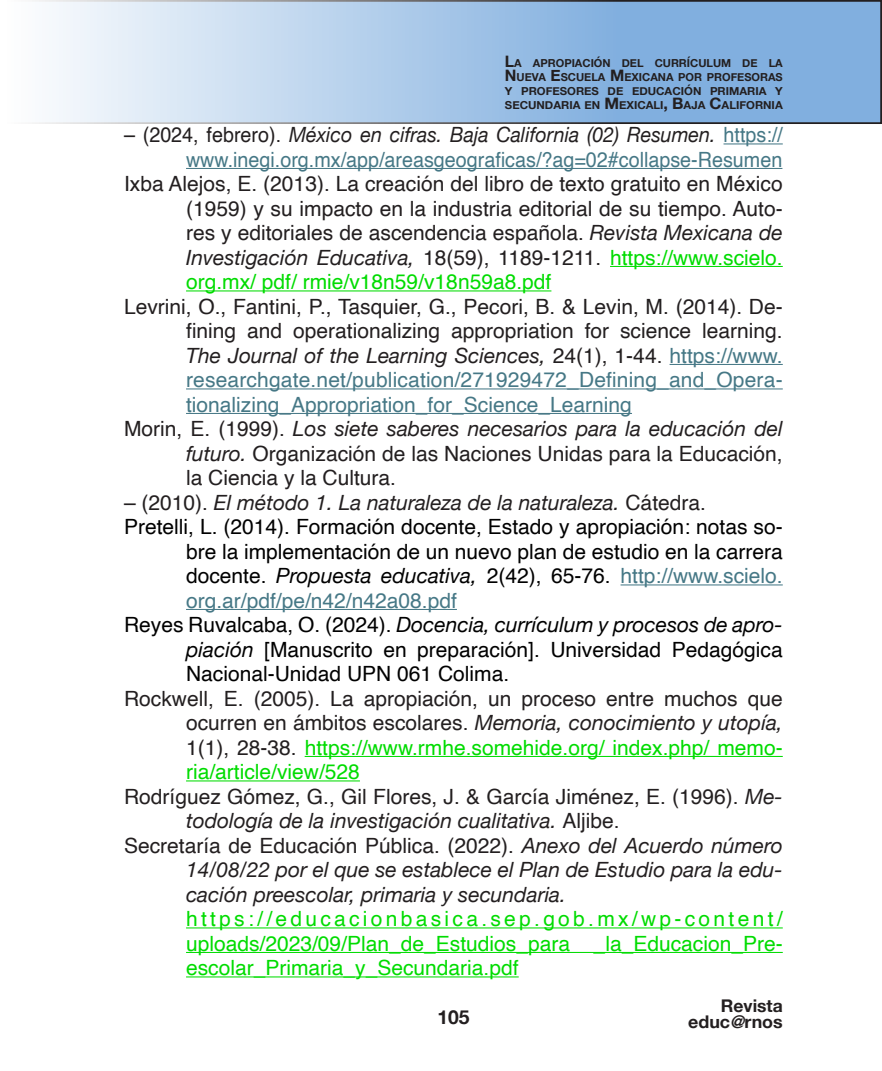
<style>
.page{position:relative;width:882px;height:1071px;background:#fff}
.page>*{position:absolute;margin:0;border:0;box-sizing:border-box;transform-origin:0 0}
.t1{font:21px/24.5px "Helvetica";color:#231f20;text-align:justify}
.t2{font:21px/24.5px "Helvetica";color:#000;text-align:justify}
.t3{font:italic 21px/24.5px "Helvetica Neue";color:#231f20;text-align:justify}
.t4{font:21px/24.5px "Helvetica";color:#00dc00;text-align:justify}
.t5{font:21px/24.5px "Helvetica";color:#467886;text-align:right;scale:.94 1}
.t6{font:700 19.25px "Helvetica Neue";color:#231f20}
.t7{font:700 17.5px/15.8px "Helvetica Neue";color:#231f20;text-align:right}
.t8{font:700 11.03px/14px "Helvetica Neue";color:#231f20;text-align:justify}
.s1{font-size:15.75px}
.s2{color:#231f20}
.s3{font-family:"Helvetica Neue";font-style:italic;color:#231f20}
.s4{font-family:"Helvetica Neue";font-style:italic}
.s5{color:#00dc00}
.s6{color:#467886}
.s7{font-family:"Helvetica";font-style:normal}
.s8{font-style:italic}
</style>
<div class="page">
<svg style="left:56px;top:3px;width:823px;height:118px;background:#a8c7e8"></svg>
<div style="left:0;top:0;width:882px;height:124px;border:2px solid #231f20"></div>
<hr style="left:724px;top:143px;width:59px;height:1px;background:#467886">
<hr style="left:186px;top:168px;width:596px;height:1px;background:#467886">
<hr style="left:610px;top:266px;width:173px;height:1px;background:#00dc00">
<hr style="left:186px;top:290px;width:365px;height:1px;background:#00dc00">
<hr style="left:670px;top:364px;width:113px;height:1px;background:#467886">
<hr style="left:186px;top:388px;width:597px;height:1px;background:#467886">
<hr style="left:186px;top:413px;width:446px;height:1px;background:#467886">
<hr style="left:621px;top:584px;width:162px;height:1px;background:#467886">
<hr style="left:186px;top:609px;width:271px;height:1px;background:#467886">
<hr style="left:305px;top:756px;width:478px;height:1px;background:#00dc00">
<hr style="left:186px;top:780px;width:174px;height:1px;background:#00dc00">
<hr style="left:186px;top:927px;width:597px;height:1px;background:#00dc00">
<hr style="left:186px;top:952px;width:597px;height:1px;background:#00dc00">
<hr style="left:186px;top:976px;width:333px;height:1px;background:#00dc00">
<p class="t8" style="left:505px;top:56px;width:279px"><span class="s1">L</span>A APROPIACIÓN DEL CURRÍCULUM DE LA <span class="s1">N</span> UEVA <span class="s1">E</span>SCUELA <span class="s1">M</span> EXICANA POR PROFESORAS Y PROFESORES DE EDUCACIÓN PRIMARIA Y SECUNDARIA EN <span class="s1">M</span> EXICALI<span class="s1">, B</span>AJA <span class="s1">C</span>ALIFORNIA</p>
<p class="t5" style="left:124px;top:123px;width:702px"><span class="s2">– (2024, febrero).</span> <span class="s3">México en cifras. Baja California (02) Resumen.</span> https:// www.inegi.org.mx/app/areasgeograficas/?ag=02#collapse-Resumen</p>
<p class="t1" style="left:186px;top:172px;width:598px;text-indent:-62px">Ixba Alejos, E. (2013). La creación del libro de texto gratuito en México (1959) y su impacto en la industria editorial de su tiempo. Auto&shy;res y editoriales de ascendencia española. <span class="s4">Revista Mexicana de Investigación Educativa,</span> 18(59), 1189-1211. <span class="s5">https://www.scielo. org.mx/ pdf/ rmie/v18n59/v18n59a8.pdf</span></p>
<p class="t1" style="left:186px;top:295px;width:598px;text-indent:-62px">Levrini, O., Fantini, P., Tasquier, G., Pecori, B. &amp; Levin, M. (2014). De&shy;fining and operationalizing appropriation for science learning.<br><span class="s4">The Journal of the Learning Sciences,</span> 24(1), 1-44. <span class="s6">https://www. researchgate.net/publication/271929472_Defining_and_Opera&shy;tionalizing_Appropriation_for_Science_Learning</span></p>
<p class="t1" style="left:186px;top:417px;width:598px;text-indent:-62px">Morin, E. (1999). <span class="s4">Los siete saberes necesarios para la educación del futuro.</span> Organización de las Naciones Unidas para la Educación, la Ciencia y la Cultura.</p>
<p class="t3" style="left:124px;top:491px;width:584px"><span class="s7">– (2010).</span> El método 1. La naturaleza de la naturaleza. <span class="s7">Cátedra.</span></p>
<p class="t2" style="left:186px;top:515px;width:598px;text-indent:-62px">Pretelli, L. (2014). Formación docente, Estado y apropiación: notas so&shy;bre la implementación de un nuevo plan de estudio en la carrera docente. <span class="s4">Propuesta educativa,</span> 2(42), 65-76. <span class="s6">http://www.scielo. org.ar/pdf/pe/n42/n42a08.pdf</span></p>
<p class="t2" style="left:186px;top:613px;width:598px;text-indent:-62px">Reyes Ruvalcaba, O. (2024). <span class="s4">Docencia, currículum y procesos de apro&shy;piación</span> [Manuscrito en preparación]. Universidad Pedagógica Nacional-Unidad UPN 061 Colima.</p>
<p class="t1" style="left:186px;top:687px;width:598px;text-indent:-62px">Rockwell, E. (2005). La apropiación, un proceso entre muchos que ocurren en ámbitos escolares. <span class="s4">Memoria, conocimiento y utopía, </span>1(1), 28-38. <span class="s5">https://www.rmhe.somehide.org/ index.php/ memo&shy;ria/article/view/528</span></p>
<p class="t1" style="left:186px;top:785px;width:598px;text-indent:-62px">Rodríguez Gómez, G., Gil Flores, J. &amp; García Jiménez, E. (1996). <span class="s4">Me&shy;todología de la investigación cualitativa.</span> Aljibe.</p>
<p class="t3" style="left:186px;top:834px;width:598px;text-indent:-62px"><span class="s7">Secretaría de Educación Pública. (2022).</span> Anexo del Acuerdo número 14/08/22 por el que se establece el Plan de Estudio para la edu&shy;cación preescolar, primaria y secundaria.</p>
<p class="t4" style="left:186px;top:907px;width:598px">https://educacionbasica.sep.gob.mx/wp-content/ uploads/2023/09/Plan_de_Estudios_para _la_Educacion_Pre&shy;escolar_Primaria_y_Secundaria.pdf</p>
<p class="t6" style="left:437px;top:1002px;width:34px">105</p>
<p class="t7" style="left:688px;top:999px;width:96px">Revista educ<span class="s8">@</span>rnos</p>
</div>
